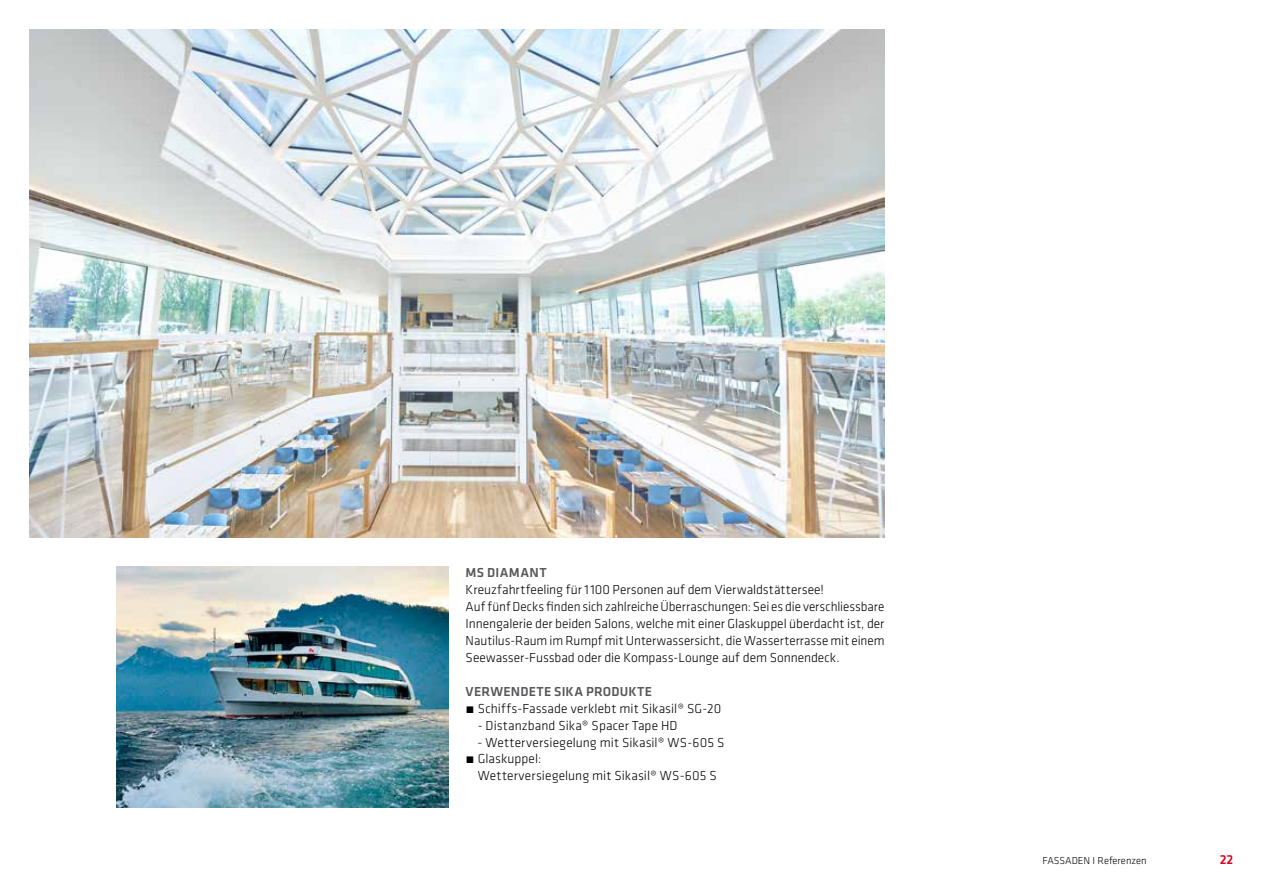
<style>
.page{position:relative;width:1263px;height:893px;background:#fff}
.page>*{position:absolute;margin:0;border:0;box-sizing:border-box;transform-origin:0 0}
.t1{font:300 13.5px/17px "Klavika";color:#000}
.t2{font:500 13.5px "Klavika";letter-spacing:.02em;color:#58585a}
.t3{font:500 13.5px "Klavika";color:#e2001a}
.t4{font:300 10.5px "Klavika";color:#000}
</style>
<div class="page">
<img style="left:30px;top:30px;width:854px;height:507px">
<img style="left:117px;top:567px;width:331px;height:240px">
<p class="t2" style="left:466px;top:563px;width:83px">MS DIAMANT</p>
<p class="t1" style="left:466px;top:581px;width:420px">Kreuzfahrtfeeling für 1100 Personen auf dem Vierwaldstättersee!<br>Auf fünf Decks finden sich zahlreiche Überraschungen: Sei es die verschliessbare Innengalerie der beiden Salons, welche mit einer Glaskuppel überdacht ist, der Nautilus-Raum im Rumpf mit Unterwassersicht, die Wasserterrasse mit einem Seewasser-Fussbad oder die Kompass-Lounge auf dem Sonnendeck.</p>
<p class="t2" style="left:466px;top:682px;width:188px">VERWENDETE SIKA PRODUKTE</p>
<p class="t1" style="left:466px;top:699px;width:257px">• Schiffs-Fassade verklebt mit Sikasil® SG-20</p>
<p class="t1" style="left:478px;top:716px;width:201px">- Distanzband Sika® Spacer Tape HD</p>
<p class="t1" style="left:477px;top:733px;width:248px">- Wetterversiegelung mit Sikasil® WS-605 S</p>
<p class="t1" style="left:478px;top:750px;width:241px;text-indent:-12px">• Glaskuppel:<br>Wetterversiegelung mit Sikasil® WS-605 S</p>
<p class="t4" style="left:1042px;top:854px;width:105px">FASSADEN I Referenzen</p>
<p class="t3" style="left:1220px;top:850px;width:15px">22</p>
</div>
